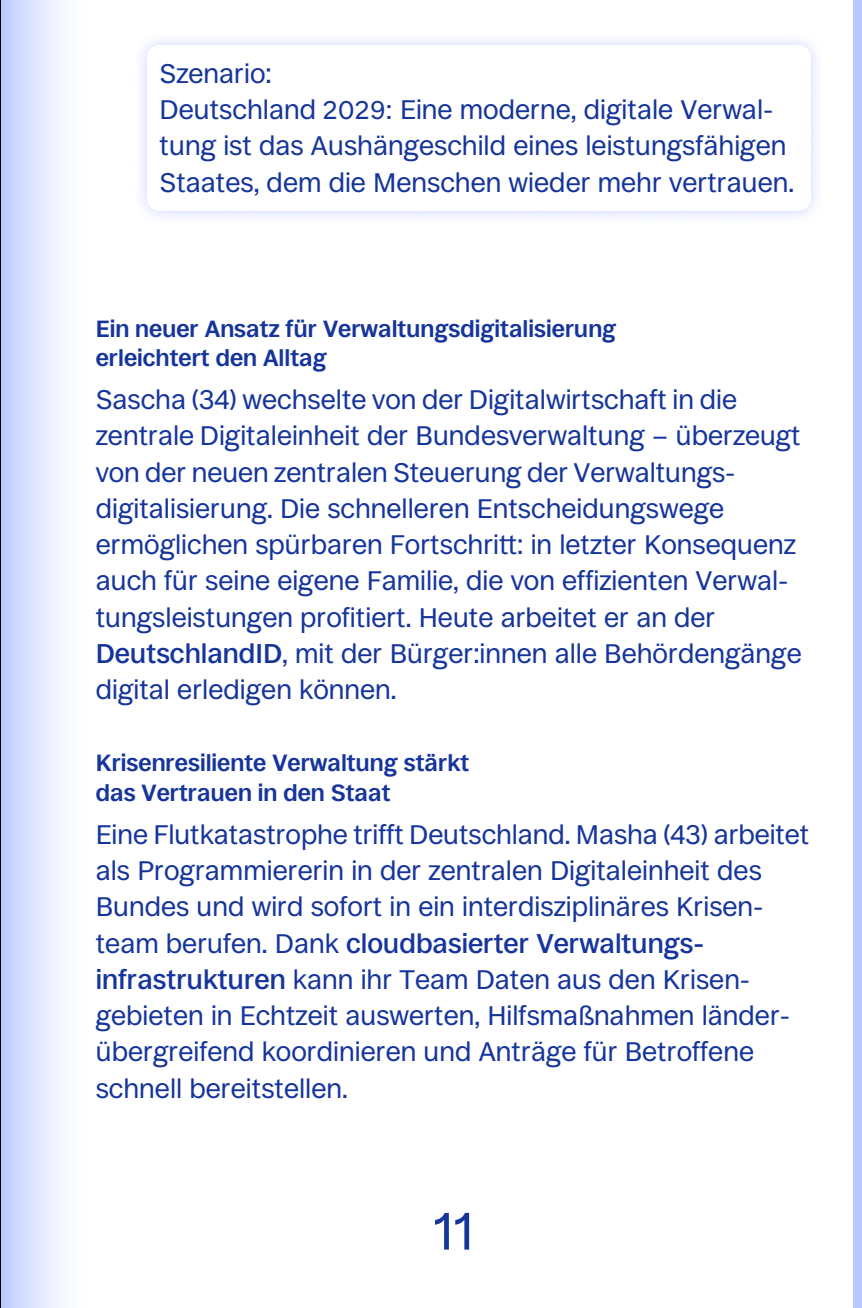
<style>
.page{position:relative;width:862px;height:1308px;background:#fff}
.page>*{position:absolute;margin:0;border:0;box-sizing:border-box;transform-origin:0 0}
.t1{font:54px "Ronzino";color:#16359c}
.Szenario{font:27.45px/36.2px "Ronzino";color:#16359c}
.t2{font:700 23.62px/29.7px "Ronzino";color:#16359c}
.s1{font-size:26.1px}
.s2{font-weight:500}
</style>
<div class="page">
<div style="left:0;top:0;width:91px;height:1307px;background:linear-gradient(to right,#bfceff,#fff)"></div>
<div style="left:132px;top:31px;width:692px;height:194px;background:#b8c8ff;opacity:.75"></div>
<div style="left:853px;top:0;width:8px;height:1307px;background:#b8c8ff"></div>
<div style="left:147px;top:45px;width:663px;height:166px;background:#fff;border-radius:13px"></div>
<p class="Szenario" style="left:159px;top:55px;width:635px">Szenario:<br>Deutschland <span class="s1">2029:</span> Eine moderne, digitale Verwal&shy;tung ist das Aushängeschild eines leistungsfähigen Staates, dem die Menschen wieder mehr vertrauen.</p>
<h3 class="t2" style="left:96px;top:313px;width:521px">Ein neuer Ansatz für Verwaltungsdigitalisierung erleichtert den Alltag</h3>
<p class="Szenario" style="left:96px;top:381px;width:707px">Sascha (34) wechselte von der Digitalwirtschaft in die zentrale Digitaleinheit der Bundesverwaltung – überzeugt von der neuen zentralen Steuerung der Verwaltungs&shy;digitalisierung. Die schnelleren Entscheidungswege ermöglichen spürbaren Fortschritt: in letzter Konsequenz auch für seine eigene Familie, die von effizienten Verwal&shy;tungsleistungen profitiert. Heute arbeitet er an der <span class="s2">DeutschlandID</span>, mit der Bürger:innen alle Behördengänge digital erledigen können.</p>
<h3 class="t2" style="left:96px;top:748px;width:375px">Krisenresiliente Verwaltung stärkt das Vertrauen in den Staat</h3>
<p class="Szenario" style="left:96px;top:815px;width:714px">Eine Flutkatastrophe trifft Deutschland. Masha (43) arbeitet als Programmiererin in der zentralen Digitaleinheit des Bundes und wird sofort in ein interdisziplinäres Krisen&shy;team berufen. Dank <span class="s2">cloudbasierter Verwaltungs&shy;infrastrukturen</span> kann ihr Team Daten aus den Krisen&shy;gebieten in Echtzeit auswerten, Hilfsmaßnahmen länder&shy;übergreifend koordinieren und Anträge für Betroffene schnell bereitstellen.</p>
<h1 class="t1" style="left:433px;top:1196px;width:42px">11</h1>
</div>
